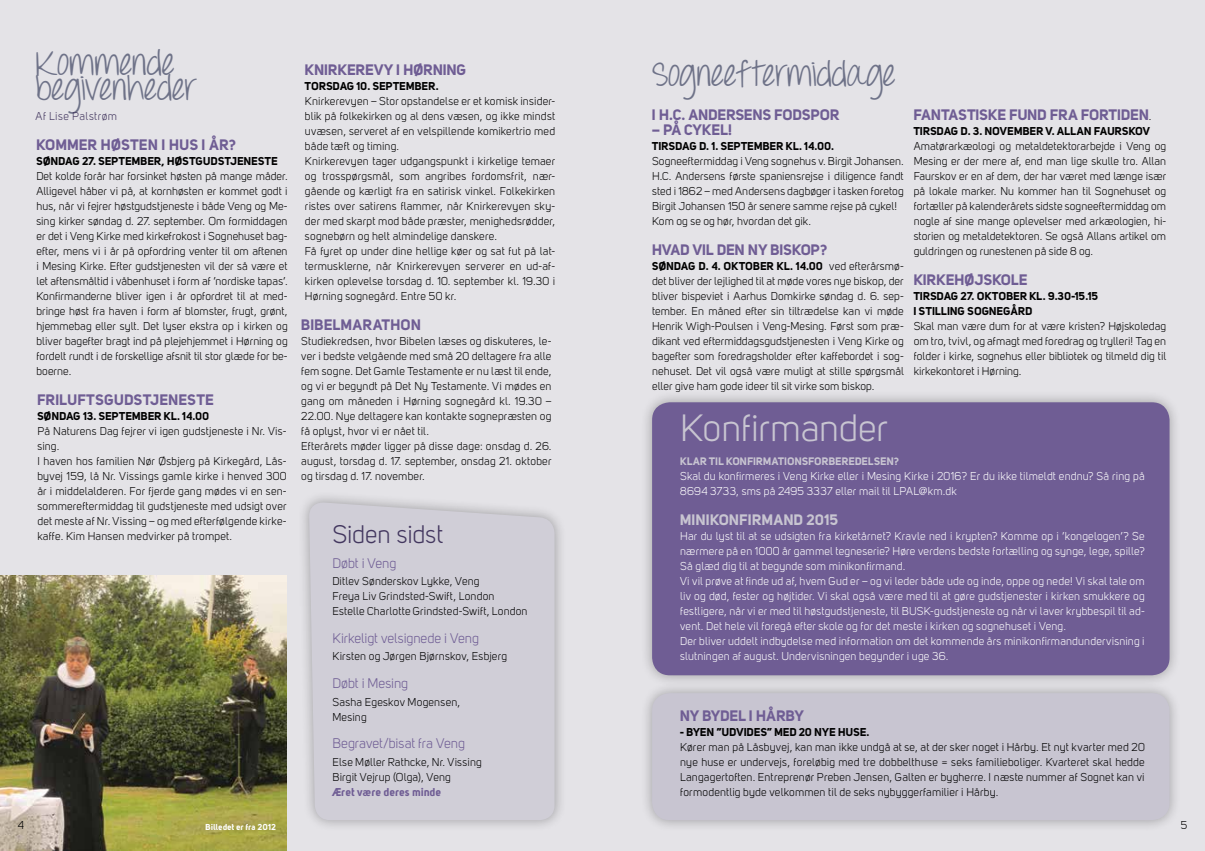
<style>
.page{position:relative;width:1205px;height:851px;background:#fff}
.page>*{position:absolute;margin:0;border:0;box-sizing:border-box;transform-origin:0 0}
.t1{font:37.5px "Uni Sans Book";letter-spacing:-.01em;color:#c8c5d1}
.t2{font:35px/25px "Throw My Hands Upinthe Air";letter-spacing:-.015em;color:#6e7288}
.t3{font:25px "Uni Sans Book";color:#43375f}
.t4{font:15px "Uni Sans Bold";color:#6f5d94}
.t5{font:15px "Uni Sans Bold";letter-spacing:.005em;color:#c8c5d1}
.t6{font:13.75px "Uni Sans Book";letter-spacing:-.005em;color:#6f5d94}
.t7{font:11.25px/15px "Uni Sans Book";letter-spacing:.015em;color:#000}
.t8{font:11.25px/15px "Uni Sans Book";letter-spacing:.02em;color:#fff}
.t9{font:11.25px/15px "Uni Sans Bold";letter-spacing:.005em;color:#000}
.t10{font:11.25px "Uni Sans Bold";letter-spacing:.02em;color:#6f5d94}
.t11{font:11.25px "Uni Sans Book";letter-spacing:.045em;color:#43375f}
.t12{font:10.75px "Uni Sans Bold";letter-spacing:.01em;color:#c8c5d1}
.t13{font:8.5px "Uni Sans Bold";letter-spacing:.03em;color:#fff}
.s1{font-family:"Uni Sans Book"}
.s2{font-family:"Uni Sans Book";font-size:11.25px;color:#000}
</style>
<div class="page">
<div style="left:0;top:0;width:1205px;height:850px;background:#e4e3e7"></div>
<img style="left:0;top:575px;width:287px;height:275px">
<div style="left:297px;top:491px;width:269px;height:340px;background:#000;opacity:.3"></div>
<div style="left:309px;top:501px;width:245px;height:319px;background:#d0ced7"></div>
<div style="left:640px;top:390px;width:541px;height:297px;background:#000;opacity:.3"></div>
<div style="left:652px;top:402px;width:517px;height:273px;background:#6f5d94;border-radius:18px"></div>
<div style="left:640px;top:681px;width:541px;height:150px;background:#000;opacity:.3"></div>
<div style="left:652px;top:693px;width:517px;height:127px;background:#c8c5d1;border-radius:18px"></div>
<h2 class="t2" style="left:35px;top:53px;width:164px">Kommende begivenheder</h2>
<p class="t11" style="left:35px;top:110px;width:83px">Af Lise Palstrøm</p>
<h3 class="t4" style="left:36px;top:135px;width:201px">KOMMER HØSTEN I HUS I ÅR?</h3>
<p class="t9" style="left:36px;top:153px;width:243px">SØNDAG 27. SEPTEMBER, HØSTGUDSTJENESTE</p>
<p class="t7" style="left:36px;top:169px;width:253px;text-align:justify">Det kolde forår har forsinket høsten på mange måder.<br>Alligevel håber vi på, at kornhøsten er kommet godt i hus, når vi fejrer høstgudstjeneste i både Veng og Me&shy;sing kirker søndag d. 27. september. Om formiddagen er det i Veng Kirke med kirkefrokost i Sognehuset bag&shy;efter, mens vi i år på opfordring venter til om aftenen i Mesing Kirke. Efter gudstjenesten vil der så være et let aftensmåltid i våbenhuset i form af ’nordiske tapas’.<br>Konfirmanderne bliver igen i år opfordret til at med&shy;bringe høst fra haven i form af blomster, frugt, grønt, hjemmebag eller sylt. Det lyser ekstra op i kirken og bliver bagefter bragt ind på plejehjemmet i Hørning og fordelt rundt i de forskellige afsnit til stor glæde for be&shy;boerne.</p>
<h3 class="t4" style="left:37px;top:390px;width:178px">FRILUFTSGUDSTJENESTE</h3>
<p class="t9" style="left:37px;top:408px;width:173px">SØNDAG 13. SEPTEMBER KL. 14.00</p>
<p class="t7" style="left:37px;top:424px;width:251px">På Naturens Dag fejrer vi igen gudstjeneste i Nr. Vis&shy;sing.<br>I haven hos familien Nør Øsbjerg på Kirkegård, Lås&shy;byvej 159, lå Nr. Vissings gamle kirke i henved 300 år i middelalderen. For fjerde gang mødes vi en sen&shy;sommereftermiddag til gudstjeneste med udsigt over det meste af Nr. Vissing – og med efterfølgende kirke&shy;kaffe. Kim Hansen medvirker på trompet.</p>
<h3 class="t4" style="left:305px;top:60px;width:163px">KNIRKEREVY I HØRNING</h3>
<p class="t9" style="left:305px;top:78px;width:135px">TORSDAG 10. SEPTEMBER.</p>
<p class="t7" style="left:305px;top:94px;width:252px">Knirkerevyen – Stor opstandelse er et komisk insider&shy;blik på folkekirken og al dens væsen, og ikke mindst uvæsen, serveret af en velspillende komikertrio med både tæft og timing.<br>Knirkerevyen tager udgangspunkt i kirkelige temaer og trosspørgsmål, som angribes fordomsfrit, nær&shy;gående og kærligt fra en satirisk vinkel. Folkekirken ristes over satirens flammer, når Knirkerevyen sky&shy;der med skarpt mod både præster, menighedsrødder, sognebørn og helt almindelige danskere.<br>Få fyret op under dine hellige køer og sat fut på lat&shy;termusklerne, når Knirkerevyen serverer en ud-af&shy;kirken oplevelse torsdag d. 10. september kl. 19.30 i Hørning sognegård. Entre 50 kr.</p>
<h3 class="t4" style="left:301px;top:315px;width:122px">BIBELMARATHON</h3>
<p class="t7" style="left:301px;top:334px;width:252px">Studiekredsen, hvor Bibelen læses og diskuteres, le&shy;ver i bedste velgående med små 20 deltagere fra alle fem sogne. Det Gamle Testamente er nu læst til ende, og vi er begyndt på Det Ny Testamente. Vi mødes en gang om måneden i Hørning sognegård kl. 19.30 – 22.00. Nye deltagere kan kontakte sognepræsten og få oplyst, hvor vi er nået til.<br>Efterårets møder ligger på disse dage: onsdag d. 26. august, torsdag d. 17. september, onsdag 21. oktober og tirsdag d. 17. november.</p>
<h3 class="t3" style="left:332px;top:519px;width:112px">Siden sidst</h3>
<p class="t6" style="left:332px;top:555px;width:65px">Døbt i Veng</p>
<p class="t7" style="left:332px;top:574px;width:197px">Ditlev Sønderskov Lykke, Veng<br>Freya Liv Grindsted-Swift, London<br>Estelle Charlotte Grindsted-Swift, London</p>
<p class="t6" style="left:332px;top:630px;width:148px">Kirkeligt velsignede i Veng</p>
<p class="t7" style="left:332px;top:649px;width:176px">Kirsten og Jørgen Bjørnskov, Esbjerg</p>
<p class="t6" style="left:332px;top:675px;width:77px">Døbt i Mesing</p>
<p class="t7" style="left:332px;top:694px;width:129px">Sasha Egeskov Mogensen,<br>Mesing</p>
<p class="t6" style="left:332px;top:735px;width:134px">Begravet/bisat fra Veng</p>
<p class="t7" style="left:332px;top:754px;width:151px">Else Møller Rathcke, Nr. Vissing<br>Birgit Vejrup (Olga), Veng</p>
<p class="t10" style="left:332px;top:784px;width:110px">Æret være deres minde</p>
<h2 class="t2" style="left:652px;top:64px;width:245px">Sogneeftermiddage</h2>
<h3 class="t4" style="left:652px;top:105px;width:189px">I H.C. ANDERSENS FODSPOR</h3>
<h3 class="t4" style="left:652px;top:120px;width:82px">– PÅ CYKEL!</h3>
<p class="t9" style="left:652px;top:138px;width:184px">TIRSDAG D. 1. SEPTEMBER KL. 14.00.</p>
<p class="t7" style="left:652px;top:154px;width:253px">Sogneeftermiddag i Veng sognehus v. Birgit Johansen.<br>H.C. Andersens første spaniensrejse i diligence fandt sted i 1862 – med Andersens dagbøger i tasken foretog Birgit Johansen 150 år senere samme rejse på cykel!<br>Kom og se og hør, hvordan det gik.</p>
<h3 class="t4" style="left:652px;top:240px;width:177px">HVAD VIL DEN NY BISKOP?</h3>
<p class="t9" style="left:652px;top:258px;width:253px">SØNDAG D. 4. OKTOBER KL. 14.00 <span class="s1">ved efterårsmø-</span></p>
<p class="t7" style="left:652px;top:274px;width:253px;text-align:justify">det bliver der lejlighed til at møde vores nye biskop, der bliver bispeviet i Aarhus Domkirke søndag d. 6. sep&shy;tember. En måned efter sin tiltrædelse kan vi møde Henrik Wigh-Poulsen i Veng-Mesing. Først som præ&shy;dikant ved eftermiddagsgudstjenesten i Veng Kirke og bagefter som foredragsholder efter kaffebordet i sog&shy;nehuset. Det vil også være muligt at stille spørgsmål eller give ham gode ideer til sit virke som biskop.</p>
<h3 class="t4" style="left:913px;top:105px;width:239px">FANTASTISKE FUND FRA FORTIDEN<span class="s2">.</span></h3>
<p class="t9" style="left:913px;top:123px;width:238px">TIRSDAG D. 3. NOVEMBER V. ALLAN FAURSKOV</p>
<p class="t7" style="left:913px;top:139px;width:254px;text-align:justify">Amatørarkæologi og metaldetektorarbejde i Veng og Mesing er der mere af, end man lige skulle tro. Allan Faurskov er en af dem, der har været med længe især på lokale marker. Nu kommer han til Sognehuset og fortæller på kalenderårets sidste sogneeftermiddag om nogle af sine mange oplevelser med arkæologien, hi&shy;storien og metaldetektoren. Se også Allans artikel om guldringen og runestenen på side 8 og.</p>
<h3 class="t4" style="left:913px;top:270px;width:115px">KIRKEHØJSKOLE</h3>
<p class="t9" style="left:913px;top:288px;width:186px">TIRSDAG 27. OKTOBER KL. 9.30-15.15<br>I STILLING SOGNEGÅRD</p>
<p class="t7" style="left:913px;top:319px;width:254px;text-align:justify">Skal man være dum for at være kristen? Højskoledag om tro, tvivl, og afmagt med foredrag og trylleri! Tag en folder i kirke, sognehus eller bibliotek og tilmeld dig til kirkekontoret i Hørning.</p>
<h1 class="t1" style="left:680px;top:406px;width:209px">Konfirmander</h1>
<p class="t12" style="left:680px;top:455px;width:221px">KLAR TIL KONFIRMATIONSFORBEREDELSEN?</p>
<p class="t8" style="left:680px;top:469px;width:466px">Skal du konfirmeres i Veng Kirke eller i Mesing Kirke i 2016? Er du ikke tilmeldt endnu? Så ring på<br>8694 3733, sms på 2495 3337 eller mail til LPAL@km.dk</p>
<h3 class="t5" style="left:680px;top:510px;width:160px">MINIKONFIRMAND 2015</h3>
<p class="t8" style="left:680px;top:529px;width:466px">Har du lyst til at se udsigten fra kirketårnet? Kravle ned i krypten? Komme op i ’kongelogen’? Se nærmere på en 1000 år gammel tegneserie? Høre verdens bedste fortælling og synge, lege, spille?<br>Så glæd dig til at begynde som minikonfirmand.<br>Vi vil prøve at finde ud af, hvem Gud er – og vi leder både ude og inde, oppe og nede! Vi skal tale om liv og død, fester og højtider. Vi skal også være med til at gøre gudstjenester i kirken smukkere og festligere, når vi er med til høstgudstjeneste, til BUSK-gudstjeneste og når vi laver krybbespil til ad&shy;vent. Det hele vil foregå efter skole og for det meste i kirken og sognehuset i Veng.<br>Der bliver uddelt indbydelse med information om det kommende års minikonfirmandundervisning i slutningen af august. Undervisningen begynder i uge 36.</p>
<h3 class="t4" style="left:680px;top:705px;width:125px">NY BYDEL I HÅRBY</h3>
<p class="t9" style="left:680px;top:723px;width:191px">- BYEN ”UDVIDES” MED 20 NYE HUSE.</p>
<p class="t7" style="left:680px;top:739px;width:466px;text-align:justify">Kører man på Låsbyvej, kan man ikke undgå at se, at der sker noget i Hårby. Et nyt kvarter med 20 nye huse er undervejs, foreløbig med tre dobbelthuse = seks familieboliger. Kvarteret skal hedde Langagertoften. Entreprenør Preben Jensen, Galten er bygherre. I næste nummer af Sognet kan vi formodentlig byde velkommen til de seks nybyggerfamilier i Hårby.</p>
<p class="t7" style="left:18px;top:817px;width:8px">4</p>
<p class="t7" style="left:1180px;top:817px;width:8px">5</p>
<p class="t13" style="left:206px;top:821px;width:72px">Billedet er fra 2012</p>
</div>
